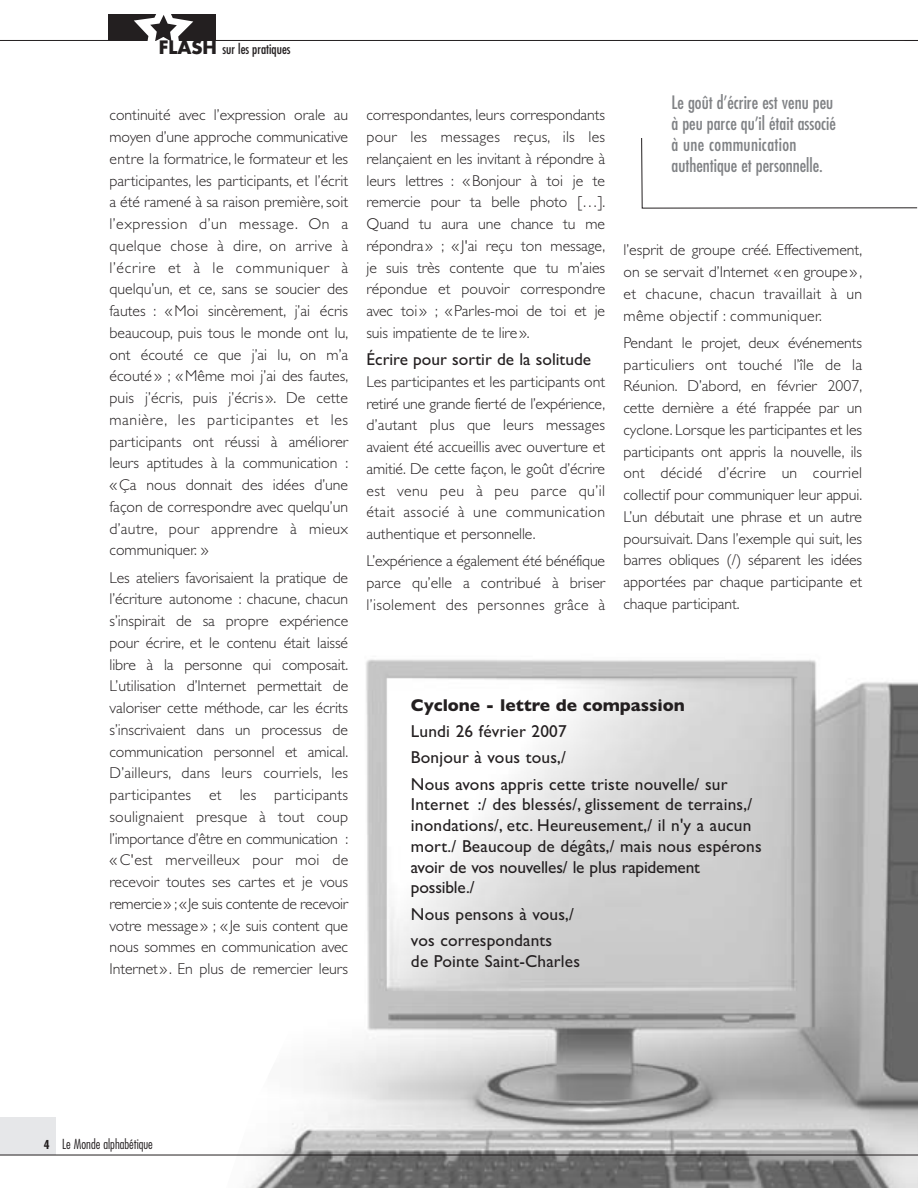
<style>
.page{position:relative;width:918px;height:1188px;background:#fff}
.page>*{position:absolute;margin:0;border:0;box-sizing:border-box;transform-origin:0 0}
.t1{font:condensed 18px/21px "Futura";color:#808285}
.t2{font:17.25px/20.9px "Gill Sans";letter-spacing:.01em;color:#231f20}
.t3{font:700 17.25px "Gill Sans";color:#231f20}
.t4{font:300 15.75px/21.8px "Gill Sans";color:#231f20;text-align:justify}
.t5{font:300 condensed 13.5px "Futura";color:#231f20}
.t6{font:condensed 13.5px "Futura";color:#231f20}
.s1{font-weight:700;font-stretch:normal;font-size:18px}
.s2{font-weight:700;font-size:12px}
</style>
<div class="page">
<img style="left:221px;top:659px;width:697px;height:529px">
<div style="left:0;top:1117px;width:56px;height:38px;background:#e6e7e9"></div>
<hr style="left:0;top:40px;width:918px;height:1px;background:#231f20">
<div style="left:108px;top:14px;width:108px;height:27px;background:#231f20"></div>
<svg style="left:134px;top:14px;width:59px;height:27px"></svg>
<svg style="left:641px;top:138px;width:277px;height:71px"></svg>
<hr style="left:0;top:1155px;width:918px;height:1px;background:#231f20">
<p class="t6" style="left:159px;top:43px;width:133px"><span class="s1">FLASH</span> sur les pratiques</p>
<p class="t4" style="left:110px;top:104px;width:240px">continuité avec l’expression orale au moyen d’une approche communicative entre la formatrice, le formateur et les participantes, les participants, et l’écrit a été ramené à sa raison première, soit l’expression d’un message. On a quelque chose à dire, on arrive à l’écrire et à le communiquer à quelqu’un, et ce, sans se soucier des fautes : «Moi sincèrement, j’ai écris beaucoup, puis tous le monde ont lu, ont écouté ce que j’ai lu, on m’a écouté» ; «Même moi j’ai des fautes, puis j’écris, puis j’écris». De cette manière, les participantes et les participants ont réussi à améliorer leurs aptitudes à la communication : «Ça nous donnait des idées d’une façon de correspondre avec quelqu’un d’autre, pour apprendre à mieux communiquer. »</p>
<p class="t4" style="left:110px;top:566px;width:240px">Les ateliers favorisaient la pratique de l’écriture autonome : chacune, chacun s’inspirait de sa propre expérience pour écrire, et le contenu était laissé libre à la personne qui composait.<br>L’utilisation d’Internet permettait de valoriser cette méthode, car les écrits s’inscrivaient dans un processus de communication personnel et amical.<br>D’ailleurs, dans leurs courriels, les participantes et les participants soulignaient presque à tout coup l’importance d’être en communication : «C'est merveilleux pour moi de recevoir toutes ses cartes et je vous remercie» ;«Je suis contente de recevoir votre message» ; «Je suis content que nous sommes en communication avec Internet». En plus de remercier leurs</p>
<p class="t4" style="left:366px;top:104px;width:240px">correspondantes, leurs correspondants pour les messages reçus, ils les relançaient en les invitant à répondre à leurs lettres : «Bonjour à toi je te remercie pour ta belle photo […].<br>Quand tu aura une chance tu me répondra» ; «J'ai reçu ton message, je suis très contente que tu m’aies répondue et pouvoir correspondre avec toi» ; «Parles-moi de toi et je suis impatiente de te lire».</p>
<p class="t2" style="left:366px;top:349px;width:226px">Écrire pour sortir de la solitude</p>
<p class="t4" style="left:366px;top:370px;width:240px">Les participantes et les participants ont retiré une grande fierté de l’expérience, d’autant plus que leurs messages avaient été accueillis avec ouverture et amitié. De cette façon, le goût d’écrire est venu peu à peu parce qu’il était associé à une communication authentique et personnelle.</p>
<p class="t4" style="left:366px;top:550px;width:240px">L’expérience a également été bénéfique parce qu’elle a contribué à briser l’isolement des personnes grâce à</p>
<p class="t1" style="left:672px;top:92px;width:166px">Le goût d’écrire est venu peu à peu parce qu’il était associé à une communication authentique et personnelle.</p>
<p class="t4" style="left:623px;top:239px;width:240px">l’esprit de groupe créé. Effectivement, on se servait d’Internet «en groupe», et chacune, chacun travaillait à un même objectif : communiquer.</p>
<p class="t4" style="left:623px;top:331px;width:240px">Pendant le projet, deux événements particuliers ont touché l’île de la Réunion. D’abord, en février 2007, cette dernière a été frappée par un cyclone. Lorsque les participantes et les participants ont appris la nouvelle, ils ont décidé d’écrire un courriel collectif pour communiquer leur appui.<br>L’un débutait une phrase et un autre poursuivait. Dans l’exemple qui suit, les barres obliques (/) séparent les idées apportées par chaque participante et chaque participant.</p>
<p class="t3" style="left:411px;top:695px;width:276px">Cyclone - lettre de compassion</p>
<p class="t2" style="left:411px;top:718px;width:318px;line-height:26.2px">Lundi 26 février 2007<br>Bonjour à vous tous,/<br>Nous avons appris cette triste nouvelle/ sur</p>
<p class="t2" style="left:411px;top:794px;width:352px">Internet :/ des blessés/, glissement de terrains,/ inondations/, etc. Heureusement,/ il n'y a aucun mort./ Beaucoup de dégâts,/ mais nous espérons avoir de vos nouvelles/ le plus rapidement possible./</p>
<p class="t2" style="left:411px;top:901px;width:165px;line-height:26.2px">Nous pensons à vous,/ vos correspondants</p>
<p class="t2" style="left:411px;top:950px;width:171px">de Pointe Saint-Charles</p>
<p class="t5" style="left:44px;top:1138px;width:111px"><span class="s2">4</span> Le Monde alphabétique</p>
</div>
